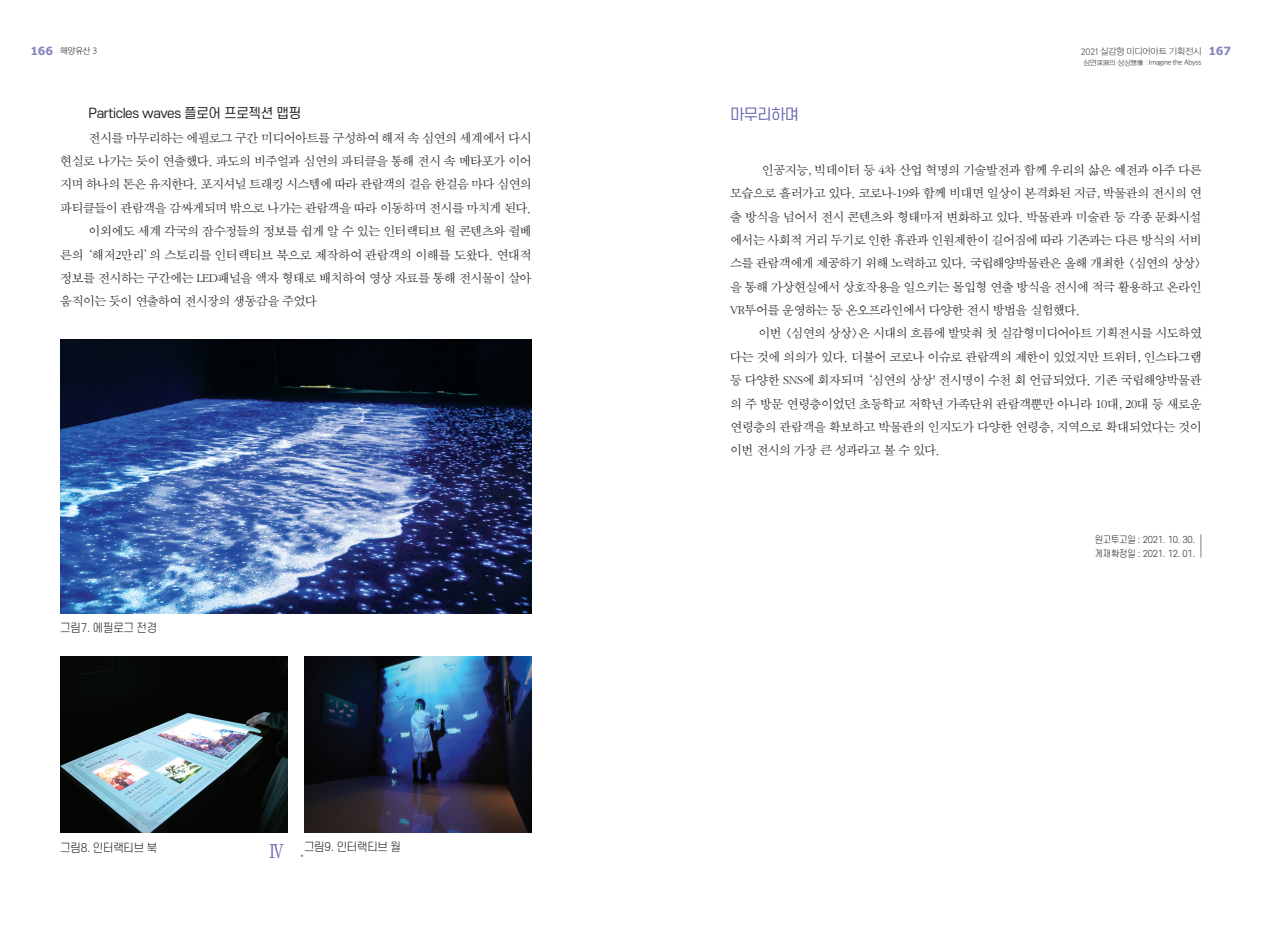
<style>
.page{position:relative;width:1269px;height:929px;background:#fff}
.page>*{position:absolute;margin:0;border:0;box-sizing:border-box;transform-origin:0 0}
.t1{font:20px "Y Mj O13";color:#6768ad}
.t2{font:15px "S Core Dream 4";letter-spacing:-.05em;color:#6768ad}
.t3{font:13.12px/23.4px "Sand Sm";letter-spacing:-.03em;color:#231f20;text-align:justify}
.t4{font:13.12px "Sand Sm";letter-spacing:-.01em;color:#231f20}
.t5{font:13.12px "S Core Dream 4";letter-spacing:-.03em;color:#231f20}
.t6{font:300 11.25px "S Core Dream 3";letter-spacing:-.025em;color:#231f20}
.t7{font:700 11.25px "Verdana";color:#8684bd}
.t8{font:300 9px/13.8px "S Core Dream 3";letter-spacing:-.025em;color:#231f20}
.t9{font:9px "YDVYGO11";letter-spacing:-.025em;color:#231f20}
.t10{font:200 9px "Apple SD Gothic Neo";color:#231f20}
.t11{font:200 7.5px "Apple SD Gothic Neo";letter-spacing:-.025em;color:#231f20}
.s1{font-family:"Verdana";font-weight:700;font-size:11.25px;color:#8684bd}
.s2{font-family:"Apple SD Gothic Neo";font-weight:700;font-size:15px}
.s3{font-family:"Apple SD Gothic Neo";font-weight:200}
.s4{font-family:"YDVYGO11";font-weight:400}
.s5{font-family:"Ping Fang SC";font-weight:300;font-size:6.38px}
</style>
<div class="page">
<img style="left:60px;top:339px;width:471px;height:274px">
<img style="left:60px;top:656px;width:228px;height:176px">
<img style="left:304px;top:656px;width:227px;height:176px">
<svg style="left:1200px;top:534px;width:1px;height:23px"></svg>
<p class="t10" style="left:30px;top:46px;width:69px"><span class="s1">166</span> 해양유산 3</p>
<p class="t5" style="left:89px;top:108px;width:214px">Particles waves 플로어 프로젝션 맵핑</p>
<p class="t3" style="left:89px;top:127px;width:444px">전시를 마무리하는 에필로그 구간 미디어아트를 구성하여 해저 속 심연의 세계에서 다시</p>
<p class="t3" style="left:60px;top:151px;width:473px">현실로 나가는 듯이 연출했다. 파도의 비주얼과 심연의 파티클을 통해 전시 속 메타포가 이어</p>
<p class="t3" style="left:60px;top:174px;width:473px">지며 하나의 톤은 유지한다. 포지셔널 트래킹 시스템에 따라 관람객의 걸음 한걸음 마다 심연의</p>
<p class="t3" style="left:60px;top:197px;width:473px">파티클들이 관람객을 감싸게되며 밖으로 나가는 관람객을 따라 이동하며 전시를 마치게 된다.</p>
<p class="t3" style="left:89px;top:221px;width:444px">이외에도 세계 각국의 잠수정들의 정보를 쉽게 알 수 있는 인터랙티브 월 콘텐츠와 쥘베</p>
<p class="t4" style="left:60px;top:248px;width:473px">른의‘해저2만리’의 스토리를 인터랙티브 북으로 제작하여 관람객의 이해를 도왔다. 연대적</p>
<p class="t3" style="left:60px;top:268px;width:473px">정보를 전시하는 구간에는 LED패널을 액자 형태로 배치하여 영상 자료를 통해 전시물이 살아</p>
<p class="t3" style="left:60px;top:291px;width:258px">움직이는 듯이 연출하여 전시장의 생동감을 주었다</p>
<p class="t6" style="left:60px;top:623px;width:99px">그림7. 에필로그 전경</p>
<p class="t6" style="left:60px;top:842px;width:99px">그림8. 인터랙티브 북</p>
<p class="t6" style="left:304px;top:842px;width:99px">그림9. 인터랙티브 월</p>
<h1 class="t1" style="left:267px;top:838px;width:39px">Ⅳ <span class="s2">.</span></h1>
<p class="t2" style="left:730px;top:108px;width:71px">마무리하며</p>
<p class="t9" style="left:1080px;top:46px;width:122px"><span class="s3">2021</span> 실감형 미디어아트 기획전시</p>
<p class="t11" style="left:1083px;top:58px;width:120px"><span class="s4">심연</span><span class="s5">深淵</span><span class="s4">의 상상</span><span class="s5">想像</span> : Imagine the Abyss</p>
<p class="t7" style="left:1208px;top:43px;width:24px">167</p>
<p class="t3" style="left:730px;top:159px;width:473px;text-indent:32px">인공지능, 빅데이터 등 4차 산업 혁명의 기술발전과 함께 우리의 삶은 예전과 아주 다른 모습으로 흘러가고 있다. 코로나-19와 함께 비대면 일상이 본격화된 지금, 박물관의 전시의 연 출 방식을 넘어서 전시 콘텐츠와 형태마저 변화하고 있다. 박물관과 미술관 등 각종 문화시설 에서는 사회적 거리 두기로 인한 휴관과 인원제한이 길어짐에 따라 기존과는 다른 방식의 서비 스를 관람객에게 제공하기 위해 노력하고 있다. 국립해양박물관은 올해 개최한 &lt;심연의 상상&gt; 을 통해 가상현실에서 상호작용을 일으키는 몰입형 연출 방식을 전시에 적극 활용하고 온라인 VR투어를 운영하는 등 온오프라인에서 다양한 전시 방법을 실험했다.</p>
<p class="t3" style="left:730px;top:323px;width:473px;text-indent:28px">이번 &lt;심연의 상상&gt;은 시대의 흐름에 발맞춰 첫 실감형미디어아트 기획전시를 시도하였 다는 것에 의의가 있다. 더불어 코로나 이슈로 관람객의 제한이 있었지만 트위터, 인스타그램 등 다양한 SNS에 회자되며‘심연의 상상' 전시명이 수천 회 언급되었다. 기존 국립해양박물관 의 주 방문 연령층이었던 초등학교 저학년 가족단위 관람객뿐만 아니라 10대, 20대 등 새로운 연령층의 관람객을 확보하고 박물관의 인지도가 다양한 연령층, 지역으로 확대되었다는 것이 이번 전시의 가장 큰 성과라고 볼 수 있다.</p>
<p class="t8" style="left:1094px;top:533px;width:102px">원고투고일 : 2021. 10. 30. 게재확정일 : 2021. 12. 01.</p>
</div>
